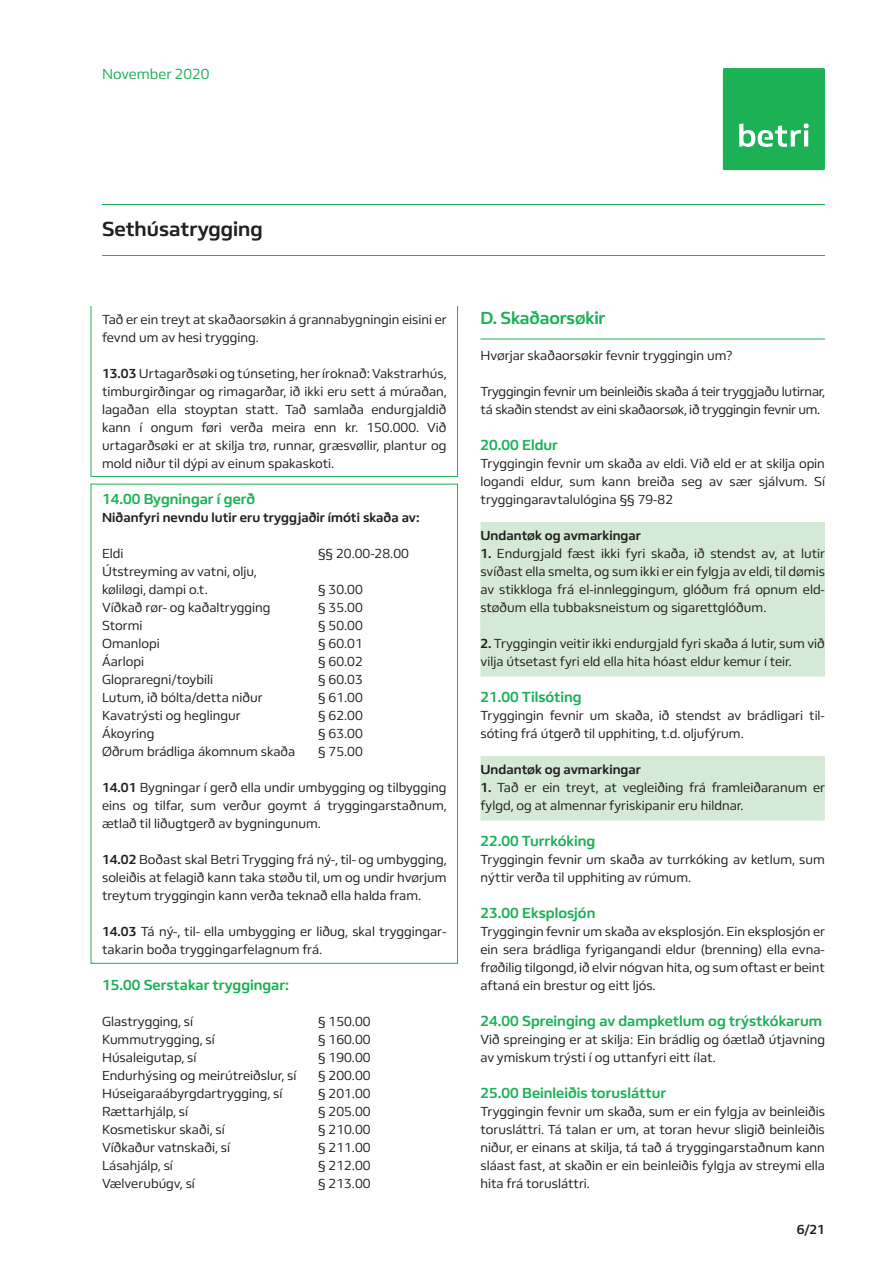
<style>
.page{position:relative;width:893px;height:1263px;background:#fff}
.page>*{position:absolute;margin:0;border:0;box-sizing:border-box;transform-origin:0 0}
.t1{font:700 21px "FS Hackney";color:#231f20}
.t2{font:700 18px "FS Hackney";letter-spacing:-.01em;color:#1db156}
.t3{font:700 15px "FS Hackney";color:#1db156}
.t4{font:15px "FS Hackney";color:#1db156}
.t5{font:13.5px/18px "FS Hackney";color:#231f20}
.t6{font:13.5px/18px "FS Hackney";letter-spacing:-.02em;color:#231f20}
.t7{font:700 13.5px "FS Hackney";color:#231f20}
.s1{font-weight:700}
</style>
<div class="page">
<div style="left:723px;top:68px;width:102px;height:102px;background:#1db156"></div>
<svg style="left:739px;top:123px;width:70px;height:24px"></svg>
<hr style="left:102px;top:204px;width:723px;height:1px;background:#1db156">
<hr style="left:102px;top:255px;width:723px;height:1px;background:#1db156">
<hr style="left:480px;top:339px;width:345px;height:1px;background:#1db156">
<div style="left:480px;top:522px;width:345px;height:45px;background:#d5ead6"></div>
<div style="left:480px;top:557px;width:345px;height:30px;background:#d5ead6"></div>
<div style="left:480px;top:575px;width:345px;height:30px;background:#d5ead6"></div>
<div style="left:480px;top:594px;width:345px;height:45px;background:#d5ead6"></div>
<div style="left:480px;top:629px;width:345px;height:30px;background:#d5ead6"></div>
<div style="left:480px;top:647px;width:345px;height:30px;background:#d5ead6"></div>
<div style="left:480px;top:756px;width:345px;height:45px;background:#d5ead6"></div>
<div style="left:480px;top:791px;width:345px;height:30px;background:#d5ead6"></div>
<div style="left:91px;top:289px;width:367px;height:188px;border:1px solid #1db156"></div>
<div style="left:65px;top:273px;width:818px;height:33px;background:#fff"></div>
<p class="t4" style="left:102px;top:64px;width:109px">November 2020</p>
<h1 class="t1" style="left:102px;top:215px;width:162px">Sethúsatrygging</h1>
<p class="t5" style="left:102px;top:310px;width:346px">Tað er ein treyt at skaðaorsøkin á grannabygningin eisini er fevnd um av hesi trygging.</p>
<p class="t5" style="left:102px;top:364px;width:346px;text-align:justify"><span class="s1">13.03</span> Urtagarðsøki og túnseting, her íroknað: Vakstrarhús, timburgirðingar og rimagarðar, ið ikki eru sett á múraðan, lagaðan ella stoyptan statt. Tað samlaða endurgjaldið kann í ongum føri verða meira enn kr. 150.000. Við urtagarðsøki er at skilja trø, runnar, græsvøllir, plantur og mold niður til dýpi av einum spakaskoti.</p>
<p class="t3" style="left:102px;top:489px;width:155px">14.00 Bygningar í gerð</p>
<p class="t7" style="left:102px;top:508px;width:319px">Niðanfyri nevndu lutir eru tryggjaðir ímóti skaða av:</p>
<p class="t5" style="left:102px;top:544px;width:23px">Eldi</p>
<p class="t5" style="left:318px;top:544px;width:92px">§§ 20.00-28.00</p>
<p class="t5" style="left:102px;top:562px;width:156px">Útstreyming av vatni, olju, køliløgi, dampi o.t.</p>
<p class="t5" style="left:318px;top:580px;width:46px">§ 30.00</p>
<p class="t5" style="left:102px;top:598px;width:170px">Víðkað rør- og kaðaltrygging</p>
<p class="t5" style="left:318px;top:598px;width:46px">§ 35.00</p>
<p class="t5" style="left:102px;top:616px;width:42px">Stormi</p>
<p class="t5" style="left:318px;top:616px;width:46px">§ 50.00</p>
<p class="t5" style="left:102px;top:634px;width:59px">Omanlopi</p>
<p class="t5" style="left:318px;top:634px;width:46px">§ 60.01</p>
<p class="t5" style="left:102px;top:652px;width:44px">Áarlopi</p>
<p class="t5" style="left:318px;top:652px;width:46px">§ 60.02</p>
<p class="t5" style="left:102px;top:670px;width:112px">Glopraregni/toybili</p>
<p class="t5" style="left:318px;top:670px;width:46px">§ 60.03</p>
<p class="t5" style="left:102px;top:688px;width:162px">Lutum, ið bólta/detta niður</p>
<p class="t5" style="left:318px;top:688px;width:46px">§ 61.00</p>
<p class="t5" style="left:102px;top:706px;width:140px">Kavatrýsti og heglingur</p>
<p class="t5" style="left:318px;top:706px;width:46px">§ 62.00</p>
<p class="t5" style="left:102px;top:724px;width:54px">Ákoyring</p>
<p class="t5" style="left:318px;top:724px;width:46px">§ 63.00</p>
<p class="t5" style="left:102px;top:742px;width:195px">Øðrum brádliga ákomnum skaða</p>
<p class="t5" style="left:318px;top:742px;width:46px">§ 75.00</p>
<p class="t5" style="left:102px;top:778px;width:346px;text-align:justify"><span class="s1">14.01</span> Bygningar í gerð ella undir umbygging og tilbygging eins og tilfar, sum verður goymt á tryggingarstaðnum, ætlað til liðugtgerð av bygningunum.</p>
<p class="t5" style="left:102px;top:850px;width:346px;text-align:justify"><span class="s1">14.02</span> Boðast skal Betri Trygging frá ný-, til- og umbygging, soleiðis at felagið kann taka støðu til, um og undir hvørjum treytum tryggingin kann verða teknað ella halda fram.</p>
<p class="t5" style="left:102px;top:922px;width:346px"><span class="s1">14.03</span> Tá ný-, til- ella umbygging er liðug, skal tryggingar&shy;takarin boða tryggingarfelagnum frá.</p>
<p class="t3" style="left:102px;top:975px;width:189px">15.00 Serstakar tryggingar:</p>
<p class="t5" style="left:102px;top:1012px;width:93px">Glastrygging, sí</p>
<p class="t5" style="left:318px;top:1012px;width:54px">§ 150.00</p>
<p class="t5" style="left:102px;top:1030px;width:114px">Kummutrygging, sí</p>
<p class="t5" style="left:318px;top:1030px;width:54px">§ 160.00</p>
<p class="t5" style="left:102px;top:1048px;width:96px">Húsaleigutap, sí</p>
<p class="t5" style="left:318px;top:1048px;width:54px">§ 190.00</p>
<p class="t5" style="left:102px;top:1066px;width:196px">Endurhýsing og meirútreiðslur, sí</p>
<p class="t5" style="left:318px;top:1066px;width:54px">§ 200.00</p>
<p class="t5" style="left:102px;top:1084px;width:182px">Húseigaraábyrgdartrygging, sí</p>
<p class="t5" style="left:318px;top:1084px;width:54px">§ 201.00</p>
<p class="t5" style="left:102px;top:1102px;width:88px">Rættarhjálp, sí</p>
<p class="t5" style="left:318px;top:1102px;width:54px">§ 205.00</p>
<p class="t5" style="left:102px;top:1120px;width:124px">Kosmetiskur skaði, sí</p>
<p class="t5" style="left:318px;top:1120px;width:54px">§ 210.00</p>
<p class="t5" style="left:102px;top:1138px;width:129px">Víðkaður vatnskaði, sí</p>
<p class="t5" style="left:318px;top:1138px;width:54px">§ 211.00</p>
<p class="t5" style="left:102px;top:1156px;width:72px">Lásahjálp, sí</p>
<p class="t5" style="left:318px;top:1156px;width:54px">§ 212.00</p>
<p class="t5" style="left:102px;top:1174px;width:94px">Vælverubúgv, sí</p>
<p class="t5" style="left:318px;top:1174px;width:54px">§ 213.00</p>
<h2 class="t2" style="left:480px;top:306px;width:126px">D. Skaðaorsøkir</h2>
<p class="t5" style="left:480px;top:346px;width:253px">Hvørjar skaðaorsøkir fevnir tryggingin um?</p>
<p class="t6" style="left:480px;top:382px;width:346px">Tryggingin fevnir um beinleiðis skaða á teir tryggjaðu lutirnar, tá skaðin stendst av eini skaðaorsøk, ið tryggingin fevnir um.</p>
<p class="t3" style="left:480px;top:435px;width:79px">20.00 Eldur</p>
<p class="t5" style="left:480px;top:454px;width:346px;text-align:justify">Tryggingin fevnir um skaða av eldi. Við eld er at skilja opin logandi eldur, sum kann breiða seg av sær sjálvum. Sí tryggingaravtalulógina §§ 79-82</p>
<p class="t7" style="left:480px;top:526px;width:162px">Undantøk og avmarkingar</p>
<p class="t5" style="left:480px;top:544px;width:346px;text-align:justify"><span class="s1">1.</span> Endurgjald fæst ikki fyri skaða, ið stendst av, at lutir svíðast ella smelta, og sum ikki er ein fylgja av eldi, til dømis av stikkloga frá el-innleggingum, glóðum frá opnum eld&shy;støðum ella tubbaksneistum og sigarettglóðum.</p>
<p class="t5" style="left:480px;top:634px;width:346px"><span class="s1">2.</span> Tryggingin veitir ikki endurgjald fyri skaða á lutir, sum við vilja útsetast fyri eld ella hita hóast eldur kemur í teir.</p>
<p class="t3" style="left:480px;top:687px;width:103px">21.00 Tilsóting</p>
<p class="t5" style="left:480px;top:706px;width:346px">Tryggingin fevnir um skaða, ið stendst av brádligari til&shy;sóting frá útgerð til upphiting, t.d. oljufýrum.</p>
<p class="t7" style="left:480px;top:760px;width:162px">Undantøk og avmarkingar</p>
<p class="t5" style="left:480px;top:778px;width:346px"><span class="s1">1.</span> Tað er ein treyt, at vegleiðing frá framleiðaranum er fylgd, og at almennar fyriskipanir eru hildnar.</p>
<p class="t3" style="left:480px;top:831px;width:116px">22.00 Turrkóking</p>
<p class="t5" style="left:480px;top:850px;width:346px">Tryggingin fevnir um skaða av turrkóking av ketlum, sum nýttir verða til upphiting av rúmum.</p>
<p class="t3" style="left:480px;top:903px;width:116px">23.00 Eksplosjón</p>
<p class="t5" style="left:480px;top:922px;width:346px;text-align:justify">Tryggingin fevnir um skaða av eksplosjón. Ein eksplosjón er ein sera brádliga fyrigangandi eldur (brenning) ella evna&shy;frøðilig tilgongd, ið elvir nógvan hita, og sum oftast er beint aftaná ein brestur og eitt ljós.</p>
<p class="t3" style="left:480px;top:1011px;width:343px">24.00 Spreinging av dampketlum og trýstkókarum</p>
<p class="t5" style="left:480px;top:1030px;width:346px">Við spreinging er at skilja: Ein brádlig og óætlað útjavning av ymiskum trýsti í og uttanfyri eitt ílat.</p>
<p class="t3" style="left:480px;top:1083px;width:187px">25.00 Beinleiðis torusláttur</p>
<p class="t5" style="left:480px;top:1102px;width:346px;text-align:justify">Tryggingin fevnir um skaða, sum er ein fylgja av beinleiðis torusláttri. Tá talan er um, at toran hevur sligið beinleiðis niður, er einans at skilja, tá tað á tryggingarstaðnum kann sláast fast, at skaðin er ein beinleiðis fylgja av streymi ella hita frá torusláttri.</p>
<p class="t7" style="left:797px;top:1220px;width:30px">6/21</p>
</div>
